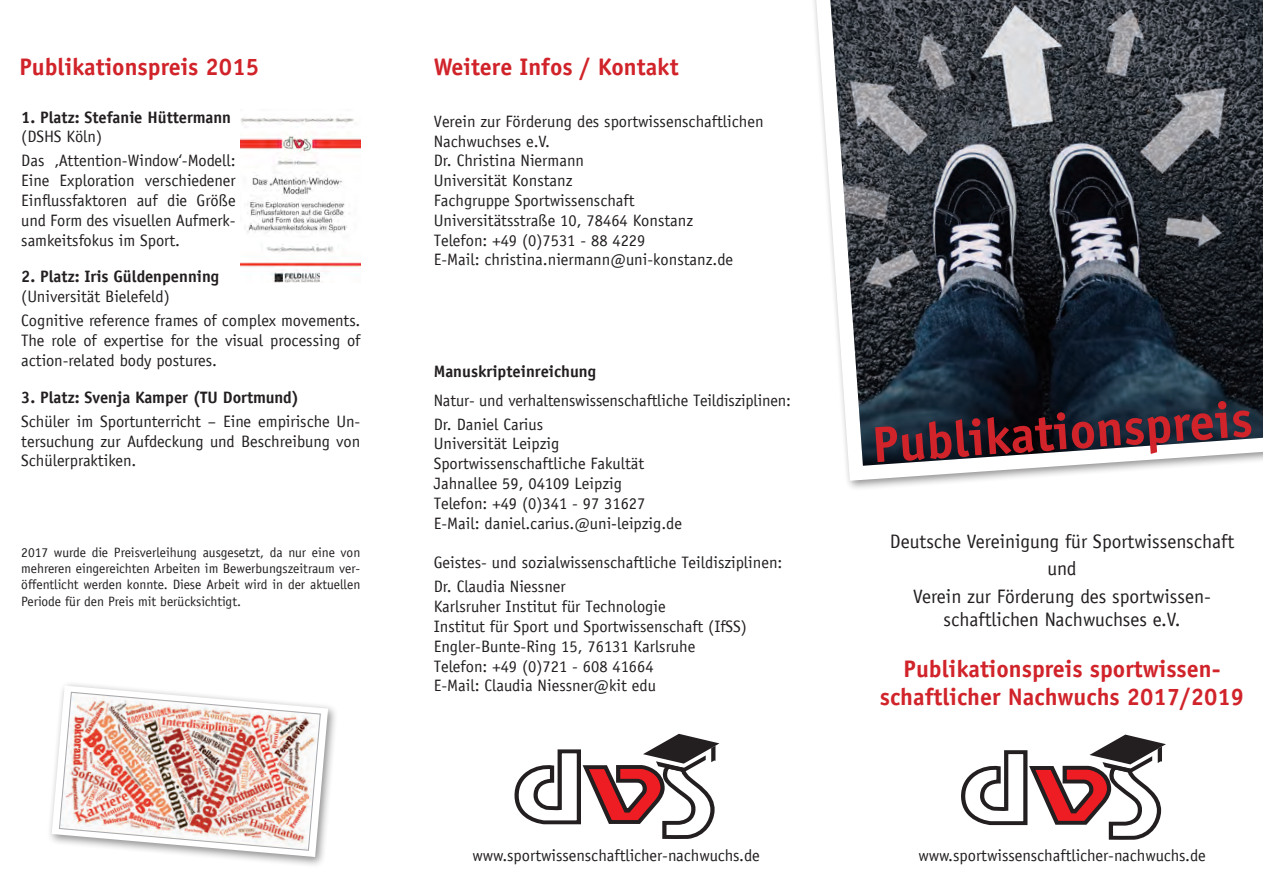
<style>
.page{position:relative;width:1263px;height:893px;background:#fff}
.page>*{position:absolute;margin:0;border:0;box-sizing:border-box;transform-origin:0 0}
.t1{font:700 51px "Officina Sans Std";color:#d1232a}
.t2{font:700 24px/28.8px "Officina Sans Std";color:#d1232a;text-align:center}
.t3{font:19.5px/23.4px "Officina Sans LT";color:#231f20;text-align:center}
.t4{font:16.5px/19.8px "Officina Sans LT";color:#231f20}
.t5{font:700 16.5px/19.8px "Officina Sans LT";color:#231f20}
.t6{font:13.5px/16.2px "Officina Sans LT";color:#231f20;text-align:justify}
.s1{font-weight:400}
.s2{font-weight:700}
</style>
<div class="page">
<svg style="left:816px;top:1px;width:358px;height:480px"></svg>
<img style="left:830px;top:0;width:433px;height:466px">
<div style="left:47px;top:681px;width:292px;height:187px;background:#231f20;opacity:.5"></div>
<svg style="left:52px;top:686px;width:276px;height:171px"></svg>
<img style="left:59px;top:692px;width:262px;height:159px">
<img style="left:241px;top:117px;width:119px;height:166px">
<svg style="left:961px;top:735px;width:205px;height:105px"></svg>
<svg style="left:514px;top:734px;width:205px;height:105px"></svg>
<p class="t2" style="left:19px;top:53px;width:241px">Publikationspreis 2015</p>
<p class="t5" style="left:21px;top:107px;width:211px">1. Platz: Stefanie Hüttermann <span class="s1">(DSHS Köln)</span></p>
<p class="t4" style="left:21px;top:151px;width:216px;text-align:justify">Das ‚Attention-Window‘-Modell:<br>Eine Exploration verschiedener Einflussfaktoren auf die Größe und Form des visuellen Aufmerk&shy;samkeitsfokus im Sport.</p>
<p class="t5" style="left:21px;top:267px;width:199px">2. Platz: Iris Güldenpenning <span class="s1">(Universität Bielefeld)</span></p>
<p class="t4" style="left:21px;top:311px;width:341px;text-align:justify">Cognitive reference frames of complex movements.<br>The role of expertise for the visual processing of action-related body postures.</p>
<p class="t5" style="left:21px;top:387px;width:279px">3. Platz: Svenja Kamper (TU Dortmund)</p>
<p class="t4" style="left:21px;top:411px;width:341px;text-align:justify">Schüler im Sportunterricht – Eine empirische Un&shy;tersuchung zur Aufdeckung und Beschreibung von Schülerpraktiken.</p>
<p class="t6" style="left:21px;top:544px;width:341px">2017 wurde die Preisverleihung ausgesetzt, da nur eine von mehreren eingereichten Arbeiten im Bewerbungszeitraum ver&shy;öffentlicht werden konnte. Diese Arbeit wird in der aktuellen Periode für den Preis mit berücksichtigt.</p>
<p class="t2" style="left:434px;top:53px;width:246px">Weitere Infos / Kontakt</p>
<p class="t4" style="left:434px;top:111px;width:331px">Verein zur Förderung des sportwissenschaftlichen Nachwuchses e.V.<br>Dr. Christina Niermann<br>Universität Konstanz<br>Fachgruppe Sportwissenschaft<br>Universitätsstraße 10, 78464 Konstanz<br>Telefon: +49 (0)7531 - 88 4229<br>E-Mail: christina.niermann@uni-konstanz.de</p>
<p class="t4" style="left:434px;top:358px;width:359px;line-height:28.3px"><span class="s2">Manuskripteinreichung<br></span>Natur- und verhaltenswissenschaftliche Teildisziplinen:</p>
<p class="t4" style="left:434px;top:414px;width:250px">Dr. Daniel Carius<br>Universität Leipzig<br>Sportwissenschaftliche Fakultät<br>Jahnallee 59, 04109 Leipzig<br>Telefon: +49 (0)341 - 97 31627<br>E-Mail: daniel.carius.@uni-leipzig.de</p>
<p class="t4" style="left:434px;top:551px;width:350px;line-height:24px">Geistes- und sozialwissenschaftliche Teildisziplinen:<br>Dr. Claudia Niessner</p>
<p class="t4" style="left:434px;top:597px;width:315px">Karlsruher Institut für Technologie<br>Institut für Sport und Sportwissenschaft (IfSS)<br>Engler-Bunte-Ring 15, 76131 Karlsruhe Telefon: +49 (0)721 - 608 41664<br>E-Mail: Claudia Niessner@kit edu</p>
<p class="t4" style="left:472px;top:845px;width:289px">www.sportwissenschaftlicher-nachwuchs.de</p>
<p class="t1" style="left:870px;top:413px;width:382px;rotate:-4deg">Publikationspreis</p>
<p class="t3" style="left:890px;top:529px;width:346px">Deutsche Vereinigung für Sportwissenschaft</p>
<p class="t3" style="left:1047px;top:557px;width:31px">und</p>
<p class="t3" style="left:913px;top:585px;width:300px">Verein zur Förderung des sportwissen&shy;schaftlichen Nachwuchses e.V.</p>
<p class="t2" style="left:880px;top:654px;width:366px">Publikationspreis sportwissen&shy;schaftlicher Nachwuchs 2017/2019</p>
<p class="t4" style="left:918px;top:845px;width:289px">www.sportwissenschaftlicher-nachwuchs.de</p>
</div>
